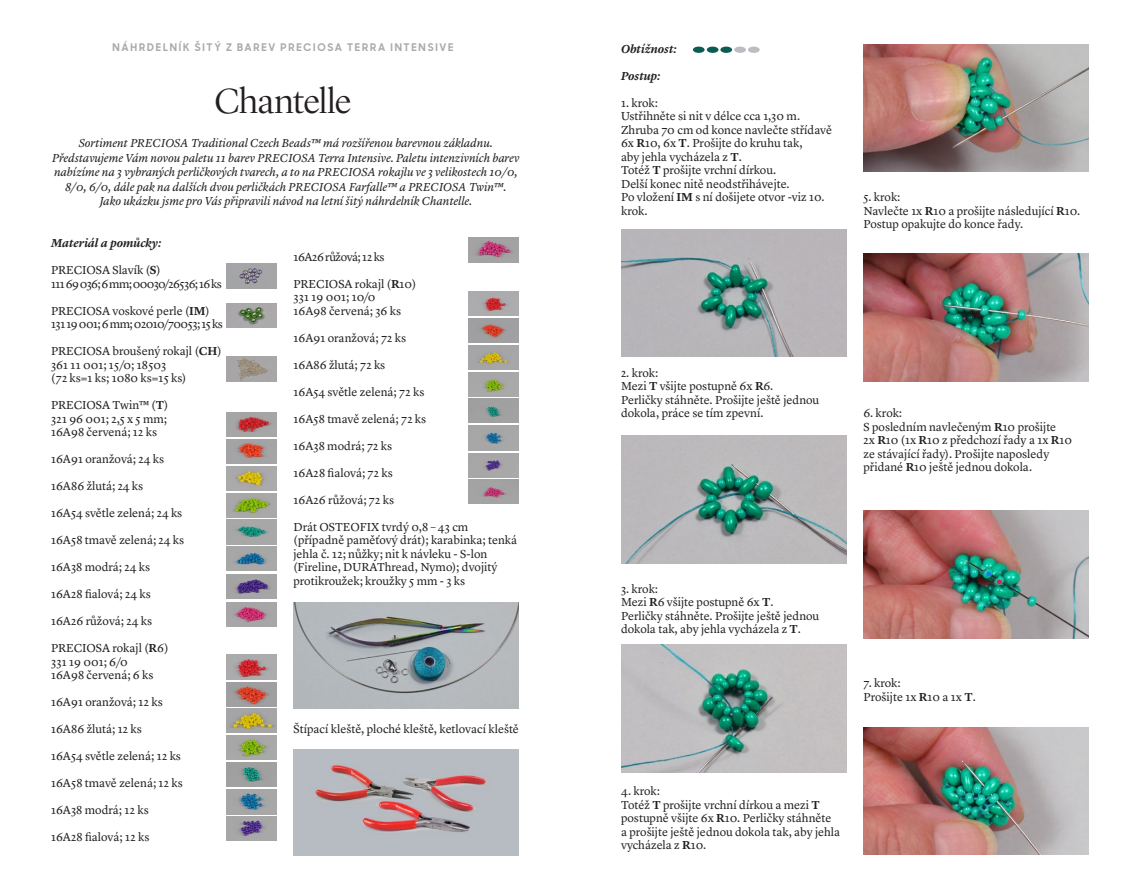
<style>
.page{position:relative;width:1140px;height:893px;background:#fff}
.page>*{position:absolute;margin:0;border:0;box-sizing:border-box;transform-origin:0 0}
.t1{font:300 36px "Lyon Display";letter-spacing:-.02em;color:#231f20}
.t2{font:12px/13.5px "Lyon Text";color:#231f20}
.t3{font:italic 12px/14.4px "Lyon Text";letter-spacing:-.005em;color:#231f20;text-align:center}
.t4{font:12px/13.5px "Lyon Text";letter-spacing:-.045em;color:#231f20}
.t5{font:italic 600 12px "Lyon Text";letter-spacing:-.005em;color:#231f20}
.t6{font:12px "Lyon Text";letter-spacing:-.04em;color:#231f20}
.t7{font:700 10.5px "Sharp Sans Display No 1";letter-spacing:.175em;color:#a8abac}
.s1{font-weight:600}
</style>
<div class="page">
<img style="left:226px;top:264px;width:50px;height:24px">
<img style="left:226px;top:303px;width:50px;height:24px">
<img style="left:226px;top:357px;width:50px;height:24px">
<img style="left:226px;top:412px;width:50px;height:24px">
<img style="left:226px;top:439px;width:50px;height:24px">
<img style="left:226px;top:467px;width:50px;height:24px">
<img style="left:226px;top:493px;width:50px;height:24px">
<img style="left:226px;top:520px;width:50px;height:24px">
<img style="left:226px;top:547px;width:50px;height:24px">
<img style="left:226px;top:574px;width:50px;height:25px">
<img style="left:226px;top:602px;width:50px;height:25px">
<img style="left:226px;top:655px;width:50px;height:24px">
<img style="left:226px;top:683px;width:50px;height:24px">
<img style="left:226px;top:709px;width:50px;height:24px">
<img style="left:226px;top:736px;width:50px;height:24px">
<img style="left:226px;top:763px;width:50px;height:24px">
<img style="left:226px;top:790px;width:50px;height:24px">
<img style="left:226px;top:816px;width:50px;height:24px">
<img style="left:469px;top:238px;width:50px;height:24px">
<img style="left:469px;top:480px;width:50px;height:24px">
<div style="left:693px;top:47px;width:11px;height:6px;background:#0a5e50;border-radius:50%"></div>
<div style="left:707px;top:47px;width:11px;height:6px;background:#0a5e50;border-radius:50%"></div>
<div style="left:720px;top:47px;width:12px;height:6px;background:#0a5e50;border-radius:50%"></div>
<div style="left:734px;top:47px;width:12px;height:6px;background:#bcbdc0;border-radius:50%"></div>
<div style="left:748px;top:47px;width:11px;height:6px;background:#bcbdc0;border-radius:50%"></div>
<img style="left:293px;top:602px;width:226px;height:106px">
<img style="left:621px;top:229px;width:225px;height:128px">
<img style="left:863px;top:44px;width:226px;height:128px">
<img style="left:863px;top:254px;width:226px;height:127px">
<img style="left:863px;top:511px;width:226px;height:127px">
<img style="left:621px;top:436px;width:225px;height:127px">
<img style="left:621px;top:645px;width:225px;height:127px">
<img style="left:293px;top:749px;width:226px;height:106px">
<img style="left:469px;top:291px;width:50px;height:25px">
<img style="left:469px;top:319px;width:50px;height:24px">
<img style="left:469px;top:346px;width:50px;height:24px">
<img style="left:469px;top:373px;width:50px;height:24px">
<img style="left:469px;top:399px;width:50px;height:24px">
<img style="left:469px;top:426px;width:50px;height:24px">
<img style="left:469px;top:453px;width:50px;height:24px">
<img style="left:863px;top:727px;width:226px;height:128px">
<p class="t7" style="left:113px;top:39px;width:342px">NÁHRDELNÍK ŠITÝ Z BAREV PRECIOSA TERRA INTENSIVE</p>
<h1 class="t1" style="left:215px;top:75px;width:138px">Chantelle</h1>
<p class="t3" style="left:52px;top:135px;width:469px">Sortiment PRECIOSA Traditional Czech Beads™ má rozšířenou barevnou základnu.<br>Představujeme Vám novou paletu 11 barev PRECIOSA Terra Intensive. Paletu intenzivních barev nabízíme na 3 vybraných perličkových tvarech, a to na PRECIOSA rokajlu ve 3 velikostech 10/0, 8/0, 6/0, dále pak na dalších dvou perličkách PRECIOSA Farfalle™ a PRECIOSA Twin™.<br>Jako ukázku jsme pro Vás připravili návod na letní šitý náhrdelník Chantelle.</p>
<p class="t5" style="left:51px;top:234px;width:112px">Materiál a pomůcky:</p>
<p class="t4" style="left:51px;top:262px;width:172px">PRECIOSA Slavík (<span class="s1">S</span>)<br>111 69 036; 6 mm; 00030/26536; 16 ks</p>
<p class="t2" style="left:51px;top:303px;width:173px">PRECIOSA voskové perle (<span class="s1">IM</span>)<br>131 19 001; 6 mm; 02010/70053; 15 ks</p>
<p class="t2" style="left:51px;top:343px;width:172px">PRECIOSA broušený rokajl (<span class="s1">CH</span>)<br>361 11 001; 15/0; 18503<br>(72 ks=1 ks; 1080 ks=15 ks)</p>
<p class="t2" style="left:51px;top:397px;width:119px;text-align:justify">PRECIOSA Twin™ (<span class="s1">T</span>)<br>321 96 001; 2,5 x 5 mm; 16A98 červená; 12 ks</p>
<p class="t2" style="left:51px;top:451px;width:115px">16A91 oranžová; 24 ks</p>
<p class="t2" style="left:51px;top:478px;width:94px">16A86 žlutá; 24 ks</p>
<p class="t2" style="left:51px;top:505px;width:133px">16A54 světle zelená; 24 ks</p>
<p class="t2" style="left:51px;top:532px;width:135px">16A58 tmavě zelená; 24 ks</p>
<p class="t2" style="left:51px;top:559px;width:101px">16A38 modrá; 24 ks</p>
<p class="t2" style="left:51px;top:586px;width:101px">16A28 fialová; 24 ks</p>
<p class="t2" style="left:51px;top:613px;width:102px">16A26 růžová; 24 ks</p>
<p class="t2" style="left:51px;top:640px;width:119px">PRECIOSA rokajl (<span class="s1">R</span>6)<br>331 19 001; 6/0<br>16A98 červená; 6 ks</p>
<p class="t2" style="left:51px;top:694px;width:113px">16A91 oranžová; 12 ks</p>
<p class="t2" style="left:51px;top:721px;width:92px">16A86 žlutá; 12 ks</p>
<p class="t2" style="left:51px;top:748px;width:131px">16A54 světle zelená; 12 ks</p>
<p class="t2" style="left:51px;top:775px;width:133px">16A58 tmavě zelená; 12 ks</p>
<p class="t2" style="left:51px;top:802px;width:99px">16A38 modrá; 12 ks</p>
<p class="t2" style="left:51px;top:829px;width:100px">16A28 fialová; 12 ks</p>
<p class="t6" style="left:293px;top:247px;width:92px">16A26 růžová; 12 ks</p>
<p class="t2" style="left:293px;top:276px;width:124px">PRECIOSA rokajl (<span class="s1">R</span>10)<br>331 19 001; 10/0<br>16A98 červená; 36 ks</p>
<p class="t2" style="left:293px;top:330px;width:114px">16A91 oranžová; 72 ks</p>
<p class="t2" style="left:293px;top:357px;width:93px">16A86 žlutá; 72 ks</p>
<p class="t2" style="left:293px;top:384px;width:132px">16A54 světle zelená; 72 ks</p>
<p class="t2" style="left:293px;top:411px;width:134px">16A58 tmavě zelená; 72 ks</p>
<p class="t2" style="left:293px;top:438px;width:100px">16A38 modrá; 72 ks</p>
<p class="t2" style="left:293px;top:465px;width:101px">16A28 fialová; 72 ks</p>
<p class="t2" style="left:293px;top:492px;width:102px">16A26 růžová; 72 ks</p>
<p class="t2" style="left:293px;top:519px;width:225px">Drát OSTEOFIX tvrdý 0,8 – 43 cm (případně paměťový drát); karabinka; tenká jehla č. 12; nůžky; nit k návleku - S-lon (Fireline, DURAThread, Nymo); dvojitý protikroužek; kroužky 5 mm - 3 ks</p>
<p class="t2" style="left:293px;top:721px;width:227px">Štípací kleště, ploché kleště, ketlovací kleště</p>
<p class="t5" style="left:621px;top:39px;width:57px">Obtížnost:</p>
<p class="t5" style="left:621px;top:66px;width:41px">Postup:</p>
<p class="t2" style="left:621px;top:95px;width:212px">1. krok:<br>Ustřihněte si nit v délce cca 1,30 m.<br>Zhruba 70 cm od konce navlečte střídavě<br>6x <span class="s1">R</span>10, 6x <span class="s1">T</span>. Prošijte do kruhu tak,<br>aby jehla vycházela z <span class="s1">T</span>.<br>Totéž <span class="s1">T</span> prošijte vrchní dírkou.<br>Delší konec nitě neodstřihávejte.<br>Po vložení <span class="s1">IM</span> s ní došijete otvor -viz 10. krok.</p>
<p class="t2" style="left:863px;top:190px;width:218px">5. krok:<br>Navlečte 1x <span class="s1">R</span>10 a prošijte následující <span class="s1">R</span>10.<br>Postup opakujte do konce řady.</p>
<p class="t2" style="left:621px;top:365px;width:200px">2. krok:<br>Mezi <span class="s1">T</span> všijte postupně 6x <span class="s1">R</span>6.<br>Perličky stáhněte. Prošijte ještě jednou dokola, práce se tím zpevní.</p>
<p class="t2" style="left:863px;top:406px;width:210px">6. krok:<br>S posledním navlečeným <span class="s1">R</span>10 prošijte<br>2x <span class="s1">R</span>10 (1x <span class="s1">R</span>10 z předchozí řady a 1x <span class="s1">R</span>10 ze stávající řady). Prošijte naposledy přidané <span class="s1">R</span>10 ještě jednou dokola.</p>
<p class="t2" style="left:621px;top:581px;width:200px">3. krok:<br>Mezi <span class="s1">R</span>6 všijte postupně 6x <span class="s1">T</span>.<br>Perličky stáhněte. Prošijte ještě jednou dokola tak, aby jehla vycházela z <span class="s1">T</span>.</p>
<p class="t2" style="left:863px;top:676px;width:114px">7. krok:<br>Prošijte 1x <span class="s1">R</span>10 a 1x <span class="s1">T</span>.</p>
<p class="t2" style="left:621px;top:783px;width:221px">4. krok:<br>Totéž <span class="s1">T</span> prošijte vrchní dírkou a mezi <span class="s1">T </span>postupně všijte 6x <span class="s1">R</span>10. Perličky stáhněte a prošijte ještě jednou dokola tak, aby jehla vycházela z <span class="s1">R</span>10.</p>
</div>
